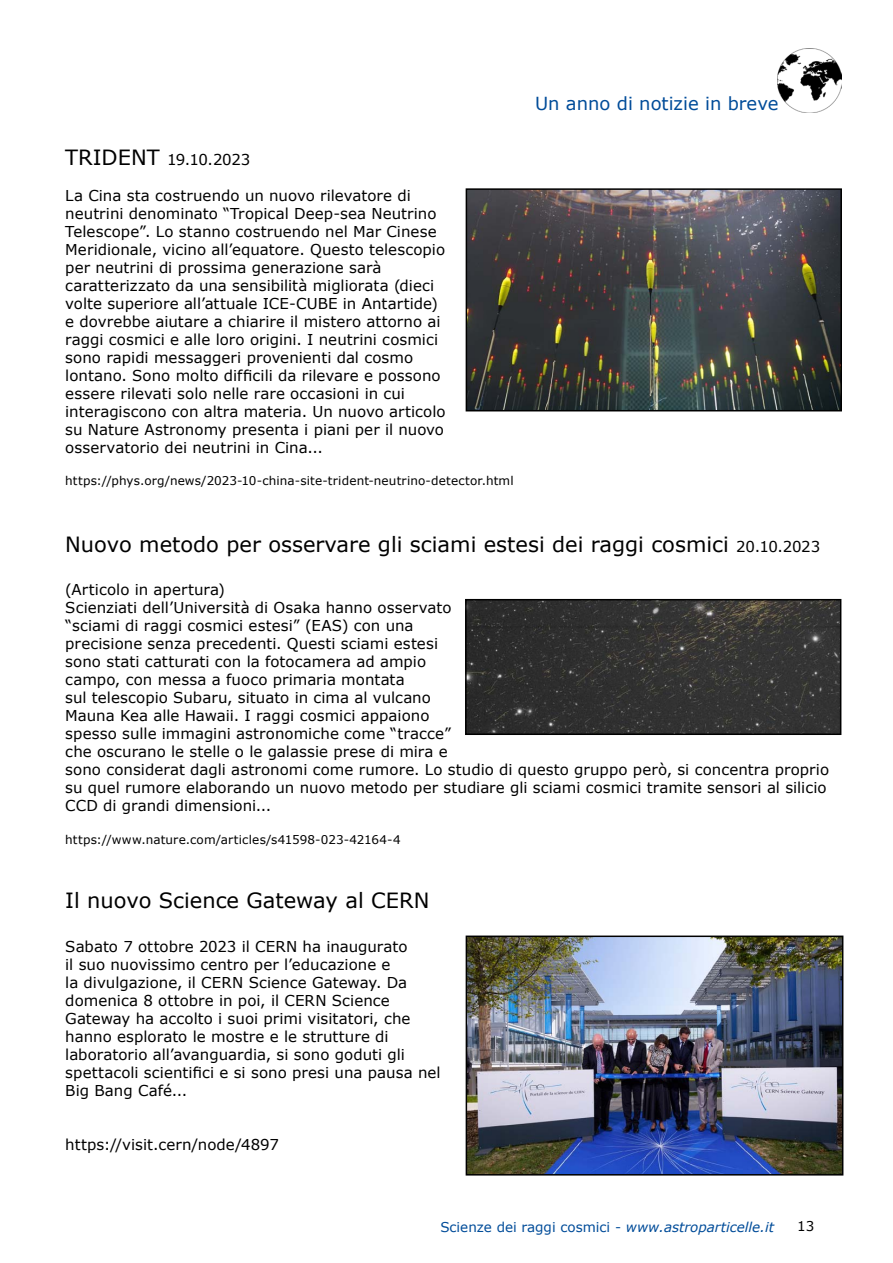
<style>
.page{position:relative;width:893px;height:1263px;background:#fff}
.page>*{position:absolute;margin:0;border:0;box-sizing:border-box;transform-origin:0 0}
.t1{font:21px "Verdana";color:#000}
.t2{font:18px "Verdana";color:#004c99}
.t3{font:15px/18px "Verdana";letter-spacing:.005em;color:#000}
.t4{font:13.5px "Verdana";color:#004c99}
.t5{font:13.5px "Verdana";color:#000}
.t6{font:12px "Verdana";letter-spacing:.01em;color:#000}
.s1{font-size:21px}
.s2{font-size:15px}
.s3{font-style:italic}
</style>
<div class="page">
<img style="left:778px;top:49px;width:63px;height:63px">
<img style="left:469px;top:191px;width:370px;height:217px">
<div style="left:466px;top:188px;width:376px;height:223px;border:2px solid #000"></div>
<img style="left:468px;top:602px;width:370px;height:130px">
<div style="left:465px;top:599px;width:376px;height:136px;border:2px solid #000"></div>
<img style="left:469px;top:938px;width:371px;height:234px">
<div style="left:466px;top:935px;width:377px;height:240px;border:2px solid #000"></div>
<p class="t3" style="left:65px;top:150px;width:187px"><span class="s1">TRIDENT</span> 19.10.2023</p>
<p class="t3" style="left:65px;top:186px;width:382px">La Cina sta costruendo un nuovo rilevatore di neutrini denominato “Tropical Deep-sea Neutrino Telescope”. Lo stanno costruendo nel Mar Cinese Meridionale, vicino all’equatore. Questo telescopio per neutrini di prossima generazione sarà caratterizzato da una sensibilità migliorata (dieci volte superiore all’attuale ICE-CUBE in Antartide) e dovrebbe aiutare a chiarire il mistero attorno ai raggi cosmici e alle loro origini. I neutrini cosmici sono rapidi messaggeri provenienti dal cosmo lontano. Sono molto difficili da rilevare e possono essere rilevati solo nelle rare occasioni in cui interagiscono con altra materia. Un nuovo articolo su Nature Astronomy presenta i piani per il nuovo osservatorio dei neutrini in Cina...</p>
<p class="t6" style="left:65px;top:473px;width:450px">https://phys.org/news/2023-10-china-site-trident-neutrino-detector.html</p>
<p class="t2" style="left:535px;top:91px;width:245px">Un anno di notizie in breve</p>
<h1 class="t1" style="left:65px;top:530px;width:756px">Nuovo metodo per osservare gli sciami estesi dei raggi cosmici <span class="s2">20.10.2023</span></h1>
<p class="t3" style="left:65px;top:580px;width:765px">(Articolo in apertura)<br>Scienziati dell’Università di Osaka hanno osservato<br>“sciami di raggi cosmici estesi” (EAS) con una<br>precisione senza precedenti. Questi sciami estesi<br>sono stati catturati con la fotocamera ad ampio<br>campo, con messa a fuoco primaria montata<br>sul telescopio Subaru, situato in cima al vulcano<br>Mauna Kea alle Hawaii. I raggi cosmici appaiono<br>spesso sulle immagini astronomiche come “tracce”<br>che oscurano le stelle o le galassie prese di mira e<br>sono considerat dagli astronomi come rumore. Lo studio di questo gruppo però, si concentra proprio su quel rumore elaborando un nuovo metodo per studiare gli sciami cosmici tramite sensori al silicio CCD di grandi dimensioni...</p>
<p class="t6" style="left:65px;top:831px;width:337px">https://www.nature.com/articles/s41598-023-42164-4</p>
<h1 class="t1" style="left:65px;top:886px;width:366px">Il nuovo Science Gateway al CERN</h1>
<p class="t3" style="left:65px;top:937px;width:377px">Sabato 7 ottobre 2023 il CERN ha inaugurato<br>il suo nuovissimo centro per l’educazione e<br>la divulgazione, il CERN Science Gateway. Da domenica 8 ottobre in poi, il CERN Science Gateway ha accolto i suoi primi visitatori, che hanno esplorato le mostre e le strutture di laboratorio all’avanguardia, si sono goduti gli spettacoli scientifici e si sono presi una pausa nel Big Bang Café...</p>
<p class="t3" style="left:65px;top:1135px;width:215px">https://visit.cern/node/4897</p>
<p class="t4" style="left:440px;top:1217px;width:335px">Scienze dei raggi cosmici - <span class="s3">www.astroparticelle.it</span></p>
<p class="t5" style="left:797px;top:1217px;width:19px">13</p>
</div>
